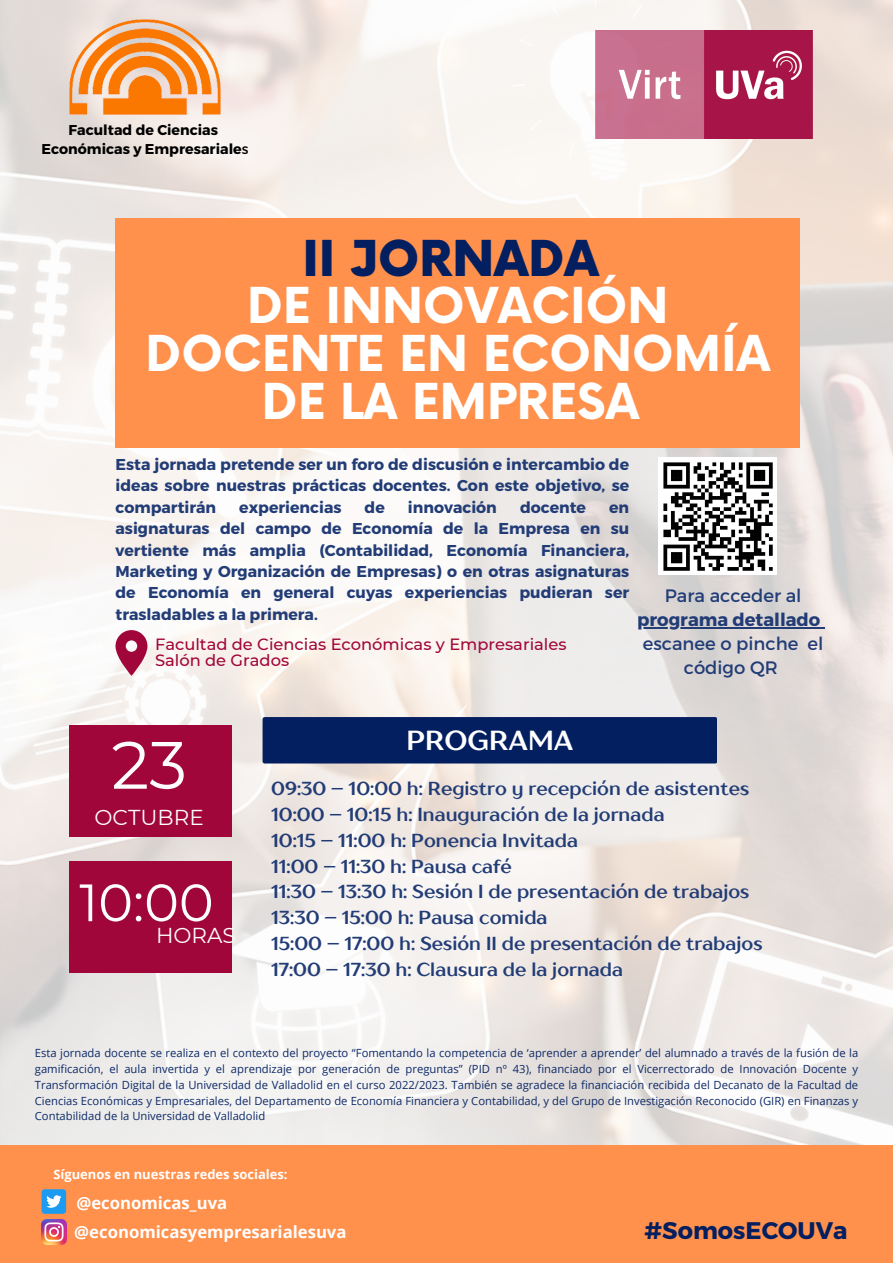
<style>
.page{position:relative;width:893px;height:1263px;background:#fff}
.page>*{position:absolute;margin:0;border:0;box-sizing:border-box;transform-origin:0 0}
.t1{font:66.75px "Montserrat";color:#fdfdfd}
.t2{font:52.5px "Montserrat";color:#fdfdfd}
.t3{font:700 48.22px/47.8px "Now";color:#fff;text-align:center}
.t4{font:900 48.22px "Now";color:#041f60}
.t5{font:700 27.45px "TT Drugs";color:#fff}
.t6{font:700 24px "Montserrat";color:#041f60}
.t7{font:21.52px "Montserrat";color:#fdfdfd}
.t8{font:700 18.75px "TT Drugs";color:#223c76}
.t9{font:18px/24.2px "Montserrat";color:#223c76;text-align:center}
.t10{font:700 16.73px "Open Sans";color:#fff}
.t11{font:500 16.27px "Montserrat";color:#a1063b}
.t12{font:700 15.75px/21.4px "Montserrat";color:#223c76;text-align:justify}
.t13{font:700 14.25px "Montserrat";color:#000}
.t14{font:700 12.98px "Open Sans";color:#fff}
.t15{font:11.25px/15.8px "Open Sans";color:#0e2a67;text-align:justify}
.s1{font-weight:400}
.s2{font-weight:700}
</style>
<div class="page">
<img style="left:0;top:0;width:893px;height:1145px">
<div style="left:0;top:1145px;width:893px;height:118px;background:#ff914d"></div>
<div style="left:115px;top:218px;width:685px;height:229px;background:#ff914d"></div>
<div style="left:70px;top:861px;width:162px;height:112px;background:#a1063b"></div>
<div style="left:70px;top:725px;width:162px;height:112px;background:#a1063b"></div>
<div style="left:262px;top:717px;width:455px;height:46px;background:#041f60"></div>
<img style="left:70px;top:19px;width:150px;height:96px">
<svg style="left:115px;top:630px;width:32px;height:46px"></svg>
<img style="left:42px;top:1219px;width:24px;height:25px">
<div style="left:42px;top:1189px;width:24px;height:25px;background:#1d9bf0;border-radius:3px"></div>
<svg style="left:46px;top:1195px;width:16px;height:13px"></svg>
<img style="left:595px;top:31px;width:217px;height:108px">
<img style="left:658px;top:457px;width:118px;height:118px">
<hr style="left:637px;top:627px;width:183px;height:2px;background:#223c76">
<p class="t13" style="left:69px;top:121px;width:151px">Facultad de Ciencias</p>
<p class="t13" style="left:42px;top:140px;width:208px">Económicas y Empresariale<span class="s1">s</span></p>
<p class="t4" style="left:302px;top:232px;width:298px">II JORNADA</p>
<p class="t3" style="left:146px;top:285px;width:626px">DE INNOVACIÓN<br>DOCENTE EN ECONOMÍA<br>DE LA EMPRESA</p>
<p class="t12" style="left:115px;top:453px;width:515px">Esta jornada pretende ser un foro de discusión e intercambio de ideas sobre nuestras prácticas docentes. Con este objetivo, se compartirán</p>
<p class="t12" style="left:239px;top:496px;width:104px">experiencias</p>
<p class="t12" style="left:364px;top:496px;width:22px">de</p>
<p class="t12" style="left:408px;top:496px;width:90px">innovación</p>
<p class="t12" style="left:520px;top:496px;width:68px">docente</p>
<p class="t12" style="left:115px;top:496px;width:515px;text-indent:493px">en asignaturas del campo de Economía de la Empresa en su vertiente más amplia (Contabilidad, Economía Financiera, Marketing y Organización de Empresas) o en otras asignaturas de Economía en general cuyas experiencias pudieran ser trasladables a la primera.</p>
<p class="t11" style="left:155px;top:634px;width:413px">Facultad de Ciencias Económicas y Empresariales</p>
<p class="t11" style="left:155px;top:650px;width:136px">Salón de Grados</p>
<p class="t9" style="left:637px;top:582px;width:188px">Para acceder al <span class="s2">programa detallado </span>escanee o pinche el código QR</p>
<p class="t1" style="left:111px;top:724px;width:77px">23</p>
<p class="t7" style="left:95px;top:805px;width:111px">OCTUBRE</p>
<p class="t2" style="left:79px;top:870px;width:136px">10:00</p>
<p class="t7" style="left:156px;top:922px;width:81px">HORAS</p>
<p class="t5" style="left:406px;top:723px;width:168px">PROGRAMA</p>
<p class="t8" style="left:271px;top:777px;width:479px">09:30 – 10:00 h: Registro y recepción de asistentes</p>
<p class="t8" style="left:271px;top:802px;width:395px">10:00 – 10:15 h: Inauguración de la jornada</p>
<p class="t8" style="left:271px;top:828px;width:308px">10:15 – 11:00 h: Ponencia Invitada</p>
<p class="t8" style="left:271px;top:854px;width:242px">11:00 – 11:30 h: Pausa café</p>
<p class="t8" style="left:271px;top:880px;width:480px">11:30 – 13:30 h: Sesión I de presentación de trabajos</p>
<p class="t8" style="left:271px;top:906px;width:278px">13:30 – 15:00 h: Pausa comida</p>
<p class="t8" style="left:271px;top:932px;width:493px">15:00 – 17:00 h: Sesión II de presentación de trabajos</p>
<p class="t8" style="left:271px;top:958px;width:353px">17:00 – 17:30 h: Clausura de la jornada</p>
<p class="t15" style="left:35px;top:1045px;width:825px">Esta jornada docente se realiza en el contexto del proyecto “Fomentando la competencia de ‘aprender a aprender’ del alumnado a través de la fusión de la gamificación, el aula invertida y el aprendizaje por generación de preguntas” (PID nº 43), financiado por el Vicerrectorado de Innovación Docente y Transformación Digital de la Universidad de Valladolid en el curso 2022/2023. También se agradece la financiación recibida del Decanato de la Facultad de Ciencias Económicas y Empresariales, del Departamento de Economía Financiera y Contabilidad, y del Grupo de Investigación Reconocido (GIR) en Finanzas y Contabilidad de la Universidad de Valladolid</p>
<p class="t14" style="left:53px;top:1165px;width:236px">Síguenos en nuestras redes sociales:</p>
<p class="t10" style="left:76px;top:1191px;width:152px">@economicas_uva</p>
<p class="t10" style="left:74px;top:1220px;width:274px">@economicasyempresarialesuva</p>
<p class="t6" style="left:644px;top:1214px;width:205px">#SomosECOUVa</p>
</div>
